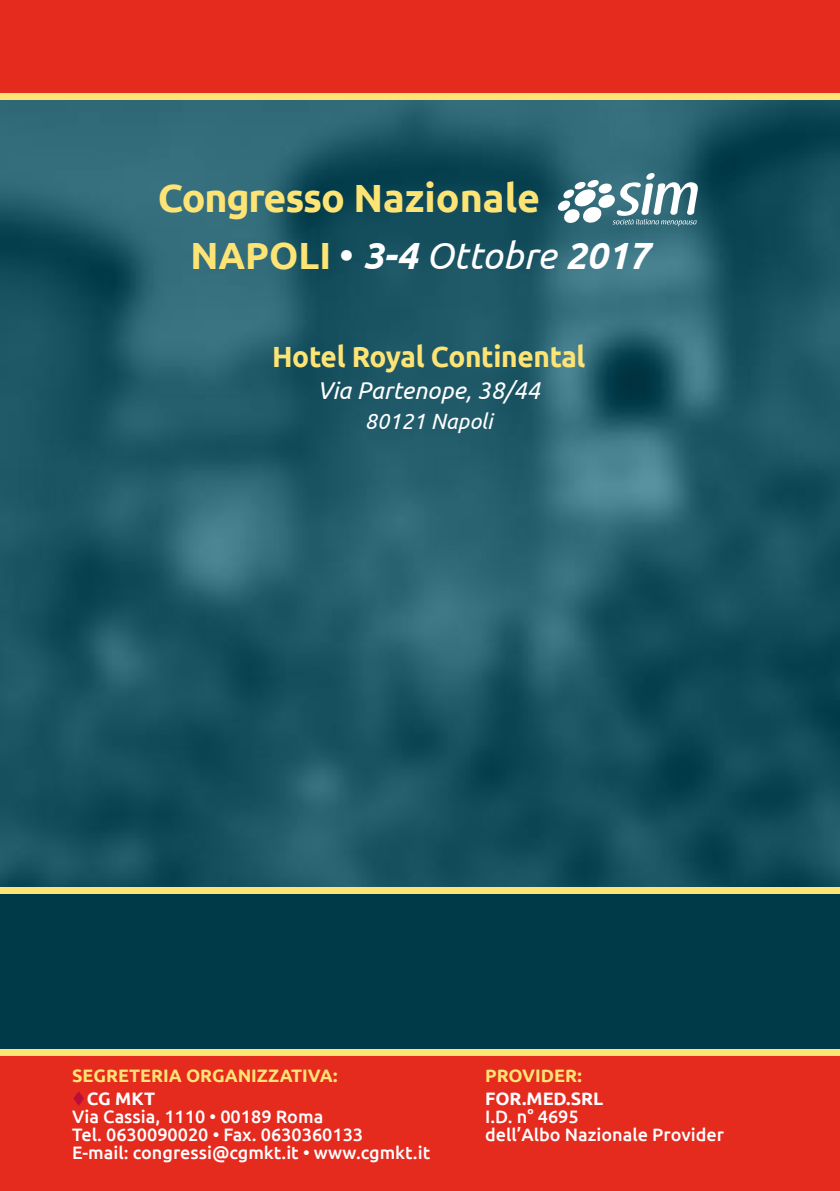
<style>
.page{position:relative;width:840px;height:1191px;background:#fff}
.page>*{position:absolute;margin:0;border:0;box-sizing:border-box;transform-origin:0 0}
.t1{font:700 39.4px "Ubuntu";letter-spacing:-.015em;color:#fee475}
.t2{font:italic 700 37.8px "Ubuntu";color:#fff}
.t3{font:700 29.2px "Ubuntu";letter-spacing:-.01em;color:#fee475;scale:.96 1}
.t4{font:italic 24.2px "Ubuntu";color:#fff}
.t5{font:italic 22px "Ubuntu";color:#fff}
.t6{font:500 18px/18px "Ubuntu";color:#fff}
.t7{font:700 18px "Ubuntu";color:#fee475}
.t8{font:700 18px "Ubuntu";color:#fff}
.s1{font-style:normal;color:#fee475}
.s2{font-style:normal}
.s3{font-weight:400}
.s4{color:#bb0e39}
.s5{font-weight:700}
</style>
<div class="page">
<div style="left:0;top:0;width:839px;height:1191px;background:#003a49"></div>
<img style="left:0;top:100px;width:839px;height:786px">
<div style="left:0;top:886px;width:839px;height:7px;background:#fee475"></div>
<div style="left:0;top:1053px;width:839px;height:138px;background:#e52a1e"></div>
<div style="left:0;top:1049px;width:839px;height:7px;background:#fee475"></div>
<div style="left:0;top:0;width:839px;height:94px;background:#e52a1e"></div>
<div style="left:0;top:93px;width:839px;height:7px;background:#fee475"></div>
<svg style="left:556px;top:172px;width:141px;height:54px;background:#759ba5"></svg>
<h1 class="t1" style="left:158px;top:174px;width:383px">Congresso Nazionale</h1>
<h2 class="t2" style="left:190px;top:232px;width:460px"><span class="s1">NAPOLI</span> <span class="s2">•</span> 3-4 <span class="s3">Ottobre</span> 2017</h2>
<h3 class="t3" style="left:272px;top:339px;width:328px">Hotel Royal Continental</h3>
<h3 class="t4" style="left:317px;top:376px;width:224px">Via Partenope, 38/44</h3>
<p class="t5" style="left:364px;top:408px;width:129px">80121 Napoli</p>
<p class="t7" style="left:72px;top:1064px;width:267px">SEGRETERIA ORGANIZZATIVA:</p>
<p class="t6" style="left:72px;top:1089px;width:359px"><span class="s4">▼</span><span class="s5">CG MKT<br></span>Via Cassia, 1110 • 00189 Roma<br>Tel. 0630090020 • Fax. 0630360133<br>E-mail: congressi@cgmkt.it • www.cgmkt.it</p>
<p class="t7" style="left:485px;top:1064px;width:98px">PROVIDER:</p>
<p class="t8" style="left:485px;top:1088px;width:120px">FOR.MED.SRL</p>
<p class="t6" style="left:485px;top:1107px;width:240px">I.D. n° 4695<br>dell’Albo Nazionale Provider</p>
</div>
